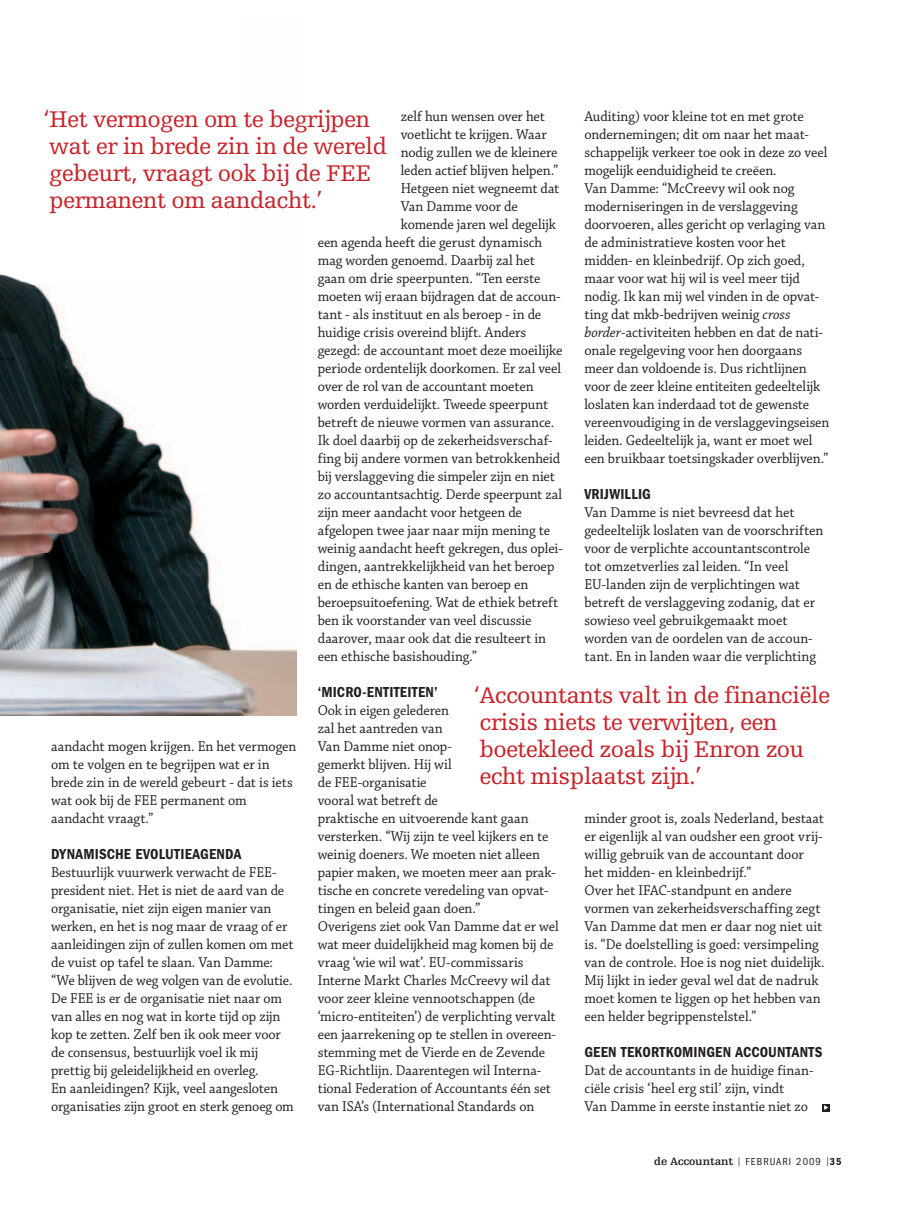
<style>
.page{position:relative;width:915px;height:1212px;background:#fff}
.page>*{position:absolute;margin:0;border:0;box-sizing:border-box;transform-origin:0 0}
.t1{font:24px/27px "Egyptienne FLT Std";letter-spacing:-.03em;color:#c8242b}
.t2{font:15px/18px "Chaparral Pro";letter-spacing:-.005em;color:#231f20;scale:.95 1}
.t3{font:15px "ITC Franklin Gothic Std Dm Cd";letter-spacing:.015em;color:#231f20}
.t4{font:700 11.25px "Egyptienne FLT Std";letter-spacing:-.01em;color:#231f20}
.s1{font-style:italic}
.s2{font-family:"ITC Franklin Gothic Std";font-weight:400;font-stretch:condensed;font-size:9px}
.s3{font-family:"ITC Franklin Gothic Std";font-weight:400;font-stretch:condensed;font-size:10.5px}
.s4{font-family:"ITC Franklin Gothic Std Dm Cd";font-weight:400;font-size:10.5px}
</style>
<div class="page">
<div style="left:822px;top:1104px;width:7px;height:7px;background:#231f20"></div>
<svg style="left:824px;top:1105px;width:4px;height:5px"></svg>
<img style="left:0;top:274px;width:296px;height:441px">
<h1 class="t1" style="left:43px;top:108px;width:345px">‘ Het vermogen om te begrijpen wat er in brede zin in de wereld gebeurt, vraagt ook bij de FEE permanent om aandacht.’</h1>
<p class="t2" style="left:584px;top:109px;width:259px">Auditing) voor kleine tot en met grote ondernemingen; dit om naar het maat&shy;schappelijk verkeer toe ook in deze zo veel mogelijk eenduidigheid te creëen.<br>Van Damme: “McCreevy wil ook nog moderniseringen in de verslaggeving doorvoeren, alles gericht op verlaging van de administratieve kosten voor het midden- en kleinbedrijf. Op zich goed, maar voor wat hij wil is veel meer tijd nodig. Ik kan mij wel vinden in de opvat&shy;ting dat mkb-bedrijven weinig <span class="s1">cross border</span>-activiteiten hebben en dat de nati&shy;onale regelgeving voor hen doorgaans meer dan voldoende is. Dus richtlijnen voor de zeer kleine entiteiten gedeeltelijk loslaten kan inderdaad tot de gewenste vereenvoudiging in de verslaggevingseisen leiden. Gedeeltelijk ja, want er moet wel een bruikbaar toetsingskader overblijven.”</p>
<p class="t3" style="left:584px;top:488px;width:68px">VRIJWILLIG</p>
<p class="t2" style="left:584px;top:505px;width:253px">Van Damme is niet bevreesd dat het gedeeltelijk loslaten van de voorschriften voor de verplichte accountantscontrole tot omzetverlies zal leiden. “In veel EU-landen zijn de verplichtingen wat betreft de verslaggeving zodanig, dat er sowieso veel gebruikgemaakt moet worden van de oordelen van de accoun&shy;tant. En in landen waar die verplichting</p>
<p class="t2" style="left:400px;top:109px;width:153px">zelf hun wensen over het</p>
<p class="t2" style="left:400px;top:127px;width:155px">voetlicht te krijgen. Waar</p>
<p class="t2" style="left:400px;top:145px;width:166px">nodig zullen we de kleinere</p>
<p class="t2" style="left:400px;top:163px;width:168px">leden actief blijven helpen.”</p>
<p class="t2" style="left:400px;top:181px;width:168px">Hetgeen niet wegneemt dat</p>
<p class="t2" style="left:400px;top:199px;width:125px">Van Damme voor de</p>
<p class="t2" style="left:400px;top:217px;width:165px">komende jaren wel degelijk</p>
<p class="t2" style="left:317px;top:235px;width:238px">een agenda heeft die gerust dynamisch</p>
<p class="t2" style="left:317px;top:253px;width:230px">mag worden genoemd. Daarbij zal het</p>
<p class="t2" style="left:317px;top:271px;width:236px">gaan om drie speerpunten. “Ten eerste</p>
<p class="t2" style="left:317px;top:289px;width:257px">moeten wij eraan bijdragen dat de accoun-</p>
<p class="t2" style="left:317px;top:307px;width:237px">tant - als instituut en als beroep - in de</p>
<p class="t2" style="left:317px;top:325px;width:221px">huidige crisis overeind blijft. Anders</p>
<p class="t2" style="left:317px;top:343px;width:259px">gezegd: de accountant moet deze moeilijke</p>
<p class="t2" style="left:317px;top:361px;width:258px">periode ordentelijk doorkomen. Er zal veel</p>
<p class="t2" style="left:317px;top:379px;width:229px">over de rol van de accountant moeten</p>
<p class="t2" style="left:317px;top:397px;width:244px">worden verduidelijkt. Tweede speerpunt</p>
<p class="t2" style="left:317px;top:415px;width:250px">betreft de nieuwe vormen van assurance.</p>
<p class="t2" style="left:317px;top:433px;width:249px">Ik doel daarbij op de zekerheidsverschaf-</p>
<p class="t2" style="left:317px;top:451px;width:257px">fing bij andere vormen van betrokkenheid</p>
<p class="t2" style="left:317px;top:469px;width:251px">bij verslaggeving die simpeler zijn en niet</p>
<p class="t2" style="left:317px;top:487px;width:259px">zo accountantsachtig. Derde speerpunt zal</p>
<p class="t2" style="left:317px;top:505px;width:216px">zijn meer aandacht voor hetgeen de</p>
<p class="t2" style="left:317px;top:523px;width:246px">afgelopen twee jaar naar mijn mening te</p>
<p class="t2" style="left:317px;top:541px;width:259px">weinig aandacht heeft gekregen, dus oplei-</p>
<p class="t2" style="left:317px;top:559px;width:250px">dingen, aantrekkelijkheid van het beroep</p>
<p class="t2" style="left:317px;top:577px;width:223px">en de ethische kanten van beroep en</p>
<p class="t2" style="left:317px;top:595px;width:254px">beroepsuitoefening. Wat de ethiek betreft</p>
<p class="t2" style="left:317px;top:613px;width:226px">ben ik voorstander van veel discussie</p>
<p class="t2" style="left:317px;top:631px;width:242px">daarover, maar ook dat die resulteert in</p>
<p class="t2" style="left:317px;top:649px;width:169px">een ethische basishouding.”</p>
<p class="t3" style="left:317px;top:686px;width:121px">‘MICRO-ENTITEITEN’</p>
<p class="t2" style="left:317px;top:703px;width:255px">Ook in eigen gelederen<br>zal het aantreden van<br>Van Damme niet onop-<br>gemerkt blijven. Hij wil<br>de FEE-organisatie<br>vooral wat betreft de<br>praktische en uitvoerende kant gaan versterken. “Wij zijn te veel kijkers en te weinig doeners. We moeten niet alleen papier maken, we moeten meer aan prak&shy;tische en concrete veredeling van opvat&shy;tingen en beleid gaan doen.”<br>Overigens ziet ook Van Damme dat er wel wat meer duidelijkheid mag komen bij de vraag ‘wie wil wat’. EU-commissaris Interne Markt Charles McCreevy wil dat voor zeer kleine vennootschappen (de ‘micro-entiteiten’) de verplichting vervalt een jaarrekening op te stellen in overeen&shy;stemming met de Vierde en de Zevende EG-Richtlijn. Daarentegen wil Interna&shy;tional Federation of Accountants één set van ISA’s (International Standards on</p>
<h1 class="t1" style="left:473px;top:684px;width:358px">‘ Accountants valt in de financiële crisis niets te verwijten, een boetekleed zoals bij Enron zou echt misplaatst zijn.’</h1>
<p class="t2" style="left:51px;top:739px;width:260px">aandacht mogen krijgen. En het vermogen om te volgen en te begrijpen wat er in brede zin in de wereld gebeurt - dat is iets wat ook bij de FEE permanent om aandacht vraagt.”</p>
<p class="t3" style="left:51px;top:848px;width:192px">DYNAMISCHE EVOLUTIEAGENDA</p>
<p class="t2" style="left:51px;top:865px;width:257px">Bestuurlijk vuurwerk verwacht de FEE&shy;president niet. Het is niet de aard van de organisatie, niet zijn eigen manier van werken, en het is nog maar de vraag of er aanleidingen zijn of zullen komen om met de vuist op tafel te slaan. Van Damme: “We blijven de weg volgen van de evolutie.<br>De FEE is er de organisatie niet naar om van alles en nog wat in korte tijd op zijn kop te zetten. Zelf ben ik ook meer voor de consensus, bestuurlijk voel ik mij prettig bij geleidelijkheid en overleg.<br>En aanleidingen? Kijk, veel aangesloten organisaties zijn groot en sterk genoeg om</p>
<p class="t2" style="left:584px;top:811px;width:254px">minder groot is, zoals Nederland, bestaat er eigenlijk al van oudsher een groot vrij&shy;willig gebruik van de accountant door het midden- en kleinbedrijf.”<br>Over het IFAC-standpunt en andere vormen van zekerheidsverschaffing zegt Van Damme dat men er daar nog niet uit is. “De doelstelling is goed: versimpeling van de controle. Hoe is nog niet duidelijk.<br>Mij lijkt in ieder geval wel dat de nadruk moet komen te liggen op het hebben van een helder begrippenstelstel.”</p>
<p class="t3" style="left:584px;top:1046px;width:239px">GEEN TEKORTKOMINGEN ACCOUNTANTS</p>
<p class="t2" style="left:584px;top:1063px;width:242px">Dat de accountants in de huidige finan&shy;ciële crisis ‘heel erg stil’ zijn, vindt<br>Van Damme in eerste instantie niet zo</p>
<p class="t4" style="left:654px;top:1157px;width:189px">de Accountant <span class="s2">|</span> <span class="s3">FEBRUARI 2009</span> <span class="s2">|</span><span class="s4">35</span></p>
</div>
